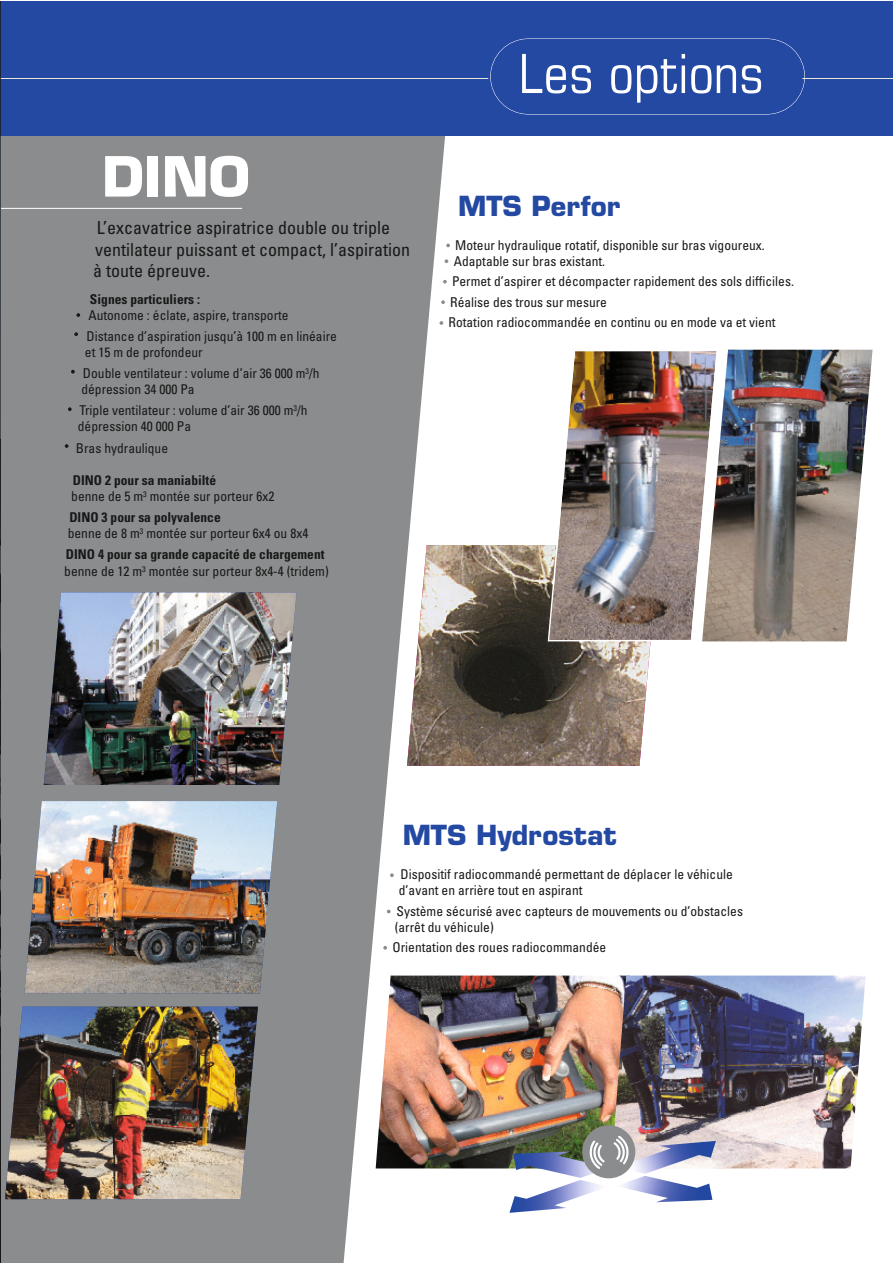
<style>
.page{position:relative;width:893px;height:1263px;background:#fff}
.page>*{position:absolute;margin:0;border:0;box-sizing:border-box;transform-origin:0 0}
.t1{font:condensed 54px "Eurostile LT Std";color:#fff}
.t2{font:700 54px "Eurostile LT Std";color:#fff}
.t3{font:700 27px "Eurostile LT Std";color:#2449a2}
.t4{font:condensed 18px/21.6px "Univers LT Std";color:#171818}
.t5{font:condensed 13.5px/16.2px "Univers LT Std";color:#171818}
.t6{font:700 condensed 13.5px "Univers LT Std";color:#171818}
.s1{font-weight:700}
</style>
<div class="page">
<svg style="left:1px;top:136px;width:453px;height:1127px;background:#98999a"></svg>
<div style="left:0;top:1px;width:893px;height:135px;background:#2449a2"></div>
<hr style="left:0;top:78px;width:488px;height:1px;background:#ebe9de">
<hr style="left:802px;top:78px;width:91px;height:1px;background:#ebe9de">
<svg style="left:490px;top:39px;width:315px;height:75px"></svg>
<img style="left:376px;top:975px;width:235px;height:193px">
<img style="left:611px;top:975px;width:255px;height:193px">
<img style="left:623px;top:1141px;width:93px;height:33px">
<img style="left:509px;top:1180px;width:90px;height:33px">
<img style="left:513px;top:1151px;width:90px;height:27px">
<img style="left:616px;top:1176px;width:96px;height:26px">
<div style="left:582px;top:1125px;width:53px;height:53px;background:#8b8c8d;border-radius:50%"></div>
<svg style="left:613px;top:1136px;width:16px;height:28px"></svg>
<svg style="left:589px;top:1140px;width:16px;height:29px"></svg>
<img style="left:44px;top:592px;width:253px;height:193px">
<img style="left:24px;top:801px;width:253px;height:192px">
<img style="left:5px;top:1007px;width:253px;height:192px">
<img style="left:407px;top:545px;width:244px;height:221px">
<img style="left:548px;top:351px;width:154px;height:290px">
<img style="left:702px;top:350px;width:171px;height:291px">
<svg style="left:76px;top:313px;width:4px;height:4px"></svg>
<svg style="left:74px;top:332px;width:4px;height:4px"></svg>
<svg style="left:71px;top:370px;width:4px;height:4px"></svg>
<svg style="left:68px;top:407px;width:4px;height:4px"></svg>
<svg style="left:65px;top:444px;width:4px;height:4px"></svg>
<svg style="left:446px;top:244px;width:4px;height:3px"></svg>
<svg style="left:445px;top:259px;width:3px;height:4px"></svg>
<svg style="left:443px;top:280px;width:4px;height:4px"></svg>
<svg style="left:441px;top:300px;width:4px;height:4px"></svg>
<svg style="left:439px;top:321px;width:4px;height:4px"></svg>
<svg style="left:390px;top:873px;width:4px;height:4px"></svg>
<svg style="left:387px;top:910px;width:4px;height:3px"></svg>
<svg style="left:383px;top:946px;width:4px;height:4px"></svg>
<hr style="left:0;top:208px;width:242px;height:1px;background:#fff">
<hr style="left:0;top:1px;width:1px;height:1262px;background:#171818">
<h1 class="t2" style="left:102px;top:143px;width:149px">DINO</h1>
<h3 class="t4" style="left:93px;top:216px;width:318px">L’excavatrice aspiratrice double ou triple ventilateur puissant et compact, l’aspiration à toute épreuve.</h3>
<p class="t6" style="left:90px;top:291px;width:112px">Signes particuliers :</p>
<p class="t5" style="left:86px;top:304px;width:252px;line-height:21px">Autonome : éclate, aspire, transporte<br>Distance d’aspiration jusqu’à 100 m en linéaire</p>
<p class="t5" style="left:83px;top:342px;width:238px;line-height:21px">et 15 m de profondeur<br>Double ventilateur : volume d’air 36 000 m<sup>3</sup>/h</p>
<p class="t5" style="left:79px;top:379px;width:230px;line-height:21px">dépression 34 000 Pa<br>Triple ventilateur : volume d’air 36 000 m<sup>3</sup>/h</p>
<p class="t5" style="left:76px;top:416px;width:117px;line-height:21px">dépression 40 000 Pa<br>Bras hydraulique</p>
<p class="t5" style="left:71px;top:472px;width:205px"><span class="s1">DINO 2 pour sa maniabilté<br></span>benne de 5 m<sup>3</sup> montée sur porteur 6x2</p>
<p class="t5" style="left:68px;top:509px;width:242px"><span class="s1">DINO 3 pour sa polyvalence<br></span>benne de 8 m<sup>3</sup> montée sur porteur 6x4 ou 8x4</p>
<p class="t5" style="left:64px;top:546px;width:266px"><span class="s1">DINO 4 pour sa grande capacité de chargement </span>benne de 12 m<sup>3</sup> montée sur porteur 8x4-4 (tridem)</p>
<h1 class="t1" style="left:519px;top:41px;width:247px">Les options</h1>
<h2 class="t3" style="left:458px;top:189px;width:164px">MTS Perfor</h2>
<p class="t5" style="left:454px;top:236px;width:313px">Moteur hydraulique rotatif, disponible sur bras vigoureux.<br>Adaptable sur bras existant.</p>
<p class="t5" style="left:448px;top:271px;width:347px;line-height:20.4px">Permet d’aspirer et décompacter rapidement des sols difficiles.<br>Réalise des trous sur mesure<br>Rotation radiocommandée en continu ou en mode va et vient</p>
<h2 class="t3" style="left:403px;top:819px;width:215px">MTS Hydrostat</h2>
<p class="t5" style="left:399px;top:866px;width:335px">Dispositif radiocommandé permettant de déplacer le véhicule d’avant en arrière tout en aspirant</p>
<p class="t5" style="left:395px;top:902px;width:350px">Système sécurisé avec capteurs de mouvements ou d’obstacles (arrêt du véhicule)</p>
<p class="t5" style="left:393px;top:939px;width:215px">Orientation des roues radiocommandée</p>
</div>
